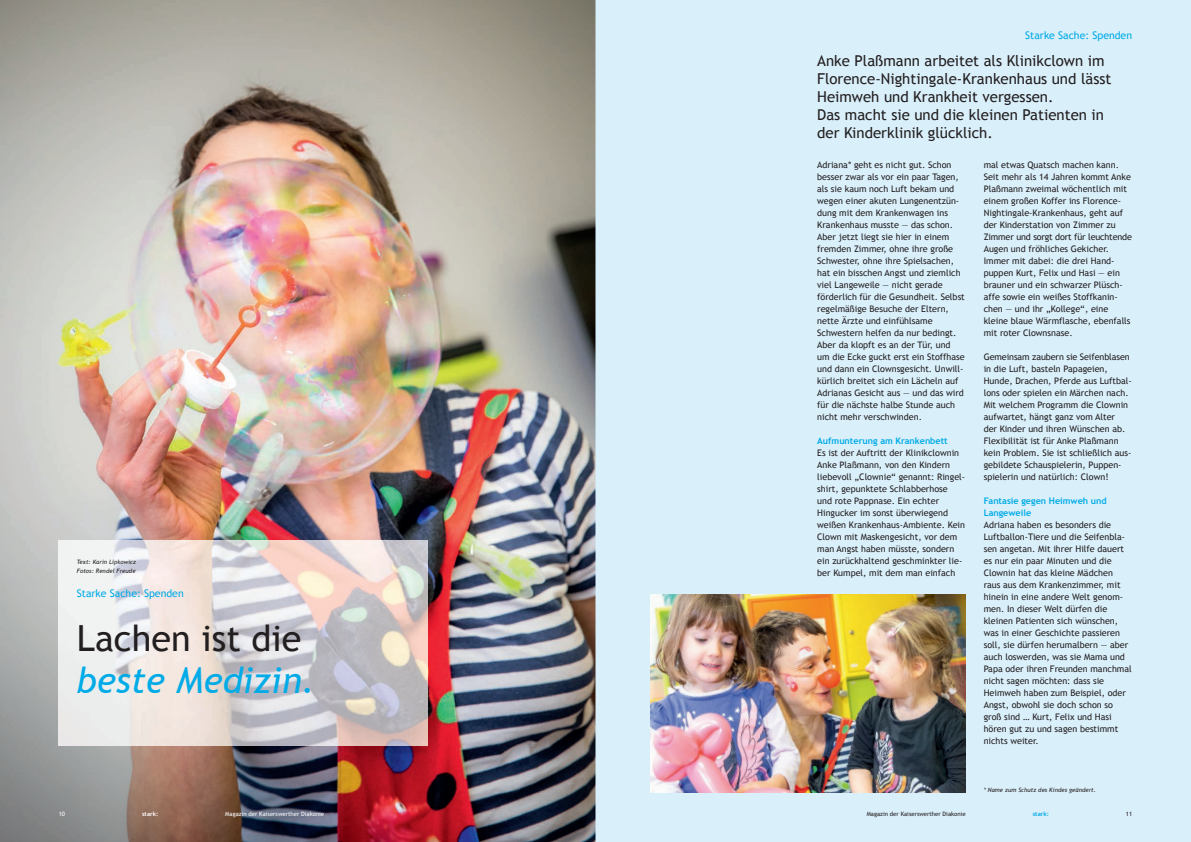
<style>
.page{position:relative;width:1191px;height:842px;background:#d9effa}
.page>*{position:absolute;margin:0;border:0;box-sizing:border-box;transform-origin:0 0}
.t1{font:italic 36px "Trebuchet MS";color:#00abe7}
.t2{font:36px "Trebuchet MS";color:#231f20}
.t3{font:15px/18px "Trebuchet MS";color:#231f20}
.t4{font:10.5px "Trebuchet MS";color:#00abe7}
.t5{font:9px/12px "Trebuchet MS";color:#231f20}
.t6{font:700 9px/12px "Trebuchet MS";color:#00abe7}
.t7{font:italic 6px/9px "Trebuchet MS";letter-spacing:.01em;color:#231f20}
.t8{font:6px "Trebuchet MS";color:#fff}
.t9{font:6px "Trebuchet MS";color:#231f20}
.t10{font:700 6px "Trebuchet MS";color:#fff}
.t11{font:700 6px "Trebuchet MS";color:#00abe7}
</style>
<div class="page">
<img style="left:651px;top:594px;width:314px;height:198px">
<img style="left:0;top:0;width:595px;height:842px">
<img style="left:59px;top:540px;width:369px;height:206px">
<p class="t7" style="left:77px;top:557px;width:61px">Text: Karin Lipkowicz<br>Fotos: Rendel Freude</p>
<p class="t4" style="left:77px;top:587px;width:108px">Starke Sache: Spenden</p>
<h1 class="t2" style="left:77px;top:617px;width:226px">Lachen ist die</h1>
<h1 class="t1" style="left:77px;top:659px;width:240px">beste Medizin.</h1>
<p class="t4" style="left:1025px;top:29px;width:108px">Starke Sache: Spenden</p>
<h2 class="t3" style="left:817px;top:52px;width:296px">Anke Plaßmann arbeitet als Klinikclown im Florence-Nightingale-Krankenhaus und lässt Heimweh und Krankheit vergessen.<br>Das macht sie und die kleinen Patienten in der Kinderklinik glücklich.</h2>
<p class="t5" style="left:817px;top:159px;width:149px">Adriana* geht es nicht gut. Schon besser zwar als vor ein paar Tagen, als sie kaum noch Luft bekam und wegen einer akuten Lungenentzün&shy;dung mit dem Krankenwagen ins Krankenhaus musste — das schon.<br>Aber jetzt liegt sie hier in einem fremden Zimmer, ohne ihre große Schwester, ohne ihre Spielsachen, hat ein bisschen Angst und ziemlich viel Langeweile — nicht gerade förderlich für die Gesundheit. Selbst regelmäßige Besuche der Eltern, nette Ärzte und einfühlsame Schwestern helfen da nur bedingt.<br>Aber da klopft es an der Tür, und um die Ecke guckt erst ein Stoffhase und dann ein Clownsgesicht. Unwill&shy;kürlich breitet sich ein Lächeln auf Adrianas Gesicht aus — und das wird für die nächste halbe Stunde auch nicht mehr verschwinden.</p>
<p class="t6" style="left:817px;top:435px;width:132px">Aufmunterung am Krankenbett</p>
<p class="t5" style="left:817px;top:447px;width:149px">Es ist der Auftritt der Klinikclownin Anke Plaßmann, von den Kindern liebevoll „Clownie“ genannt: Ringel&shy;shirt, gepunktete Schlabberhose<br>und rote Pappnase. Ein echter Hingucker im sonst überwiegend weißen Krankenhaus-Ambiente. Kein Clown mit Maskengesicht, vor dem man Angst haben müsste, sondern ein zurückhaltend geschminkter lie&shy;ber Kumpel, mit dem man einfach</p>
<p class="t5" style="left:983px;top:159px;width:150px">mal etwas Quatsch machen kann.<br>Seit mehr als 14 Jahren kommt Anke<br>Plaßmann zweimal wöchentlich mit einem großen Koffer ins Florence-<br>Nightingale-Krankenhaus, geht auf der Kinderstation von Zimmer zu<br>Zimmer und sorgt dort für leuchtende<br>Augen und fröhliches Gekicher.<br>Immer mit dabei: die drei Hand&shy;puppen Kurt, Felix und Hasi — ein brauner und ein schwarzer Plüsch&shy;affe sowie ein weißes Stoffkanin&shy;chen — und ihr „Kollege“, eine kleine blaue Wärmflasche, ebenfalls mit roter Clownsnase.</p>
<p class="t5" style="left:983px;top:351px;width:150px">Gemeinsam zaubern sie Seifenblasen in die Luft, basteln Papageien, Hunde, Drachen, Pferde aus Luftbal&shy;lons oder spielen ein Märchen nach.<br>Mit welchem Programm die Clownin aufwartet, hängt ganz vom Alter<br>der Kinder und ihren Wünschen ab.<br>Flexibilität ist für Anke Plaßmann kein Problem. Sie ist schließlich aus&shy;gebildete Schauspielerin, Puppen&shy;spielerin und natürlich: Clown!</p>
<p class="t6" style="left:983px;top:495px;width:125px">Fantasie gegen Heimweh und<br>Langeweile</p>
<p class="t5" style="left:983px;top:519px;width:150px">Adriana haben es besonders die<br>Luftballon-Tiere und die Seifenbla&shy;sen angetan. Mit ihrer Hilfe dauert es nur ein paar Minuten und die<br>Clownin hat das kleine Mädchen raus aus dem Krankenzimmer, mit hinein in eine andere Welt genom&shy;men. In dieser Welt dürfen die kleinen Patienten sich wünschen, was in einer Geschichte passieren soll, sie dürfen herumalbern — aber auch loswerden, was sie Mama und<br>Papa oder ihren Freunden manchmal nicht sagen möchten: dass sie<br>Heimweh haben zum Beispiel, oder<br>Angst, obwohl sie doch schon so groß sind … Kurt, Felix und Hasi hören gut zu und sagen bestimmt nichts weiter.</p>
<p class="t7" style="left:983px;top:785px;width:114px">* Name zum Schutz des Kindes geändert.</p>
<p class="t8" style="left:59px;top:810px;width:8px">10</p>
<p class="t10" style="left:142px;top:810px;width:18px">stark:</p>
<p class="t8" style="left:225px;top:810px;width:100px">Magazin der Kaiserswerther Diakonie</p>
<p class="t9" style="left:866px;top:810px;width:100px">Magazin der Kaiserswerther Diakonie</p>
<p class="t11" style="left:1032px;top:810px;width:18px">stark:</p>
<p class="t9" style="left:1125px;top:810px;width:8px">11</p>
</div>
